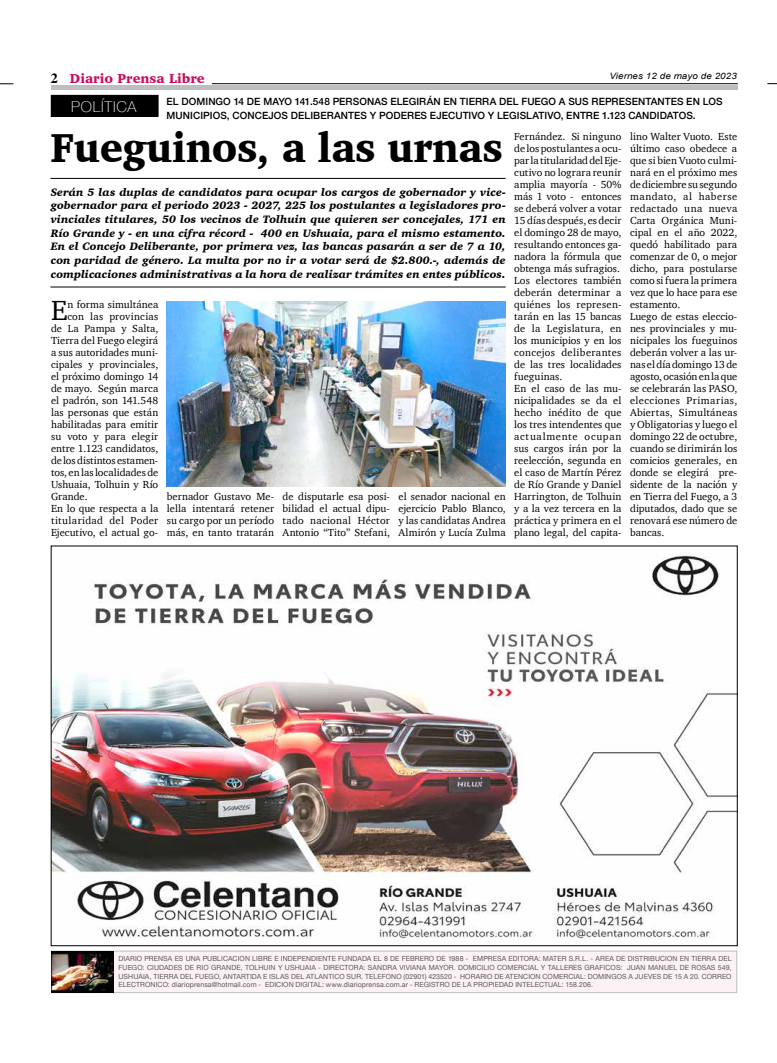
<style>
.page{position:relative;width:777px;height:1063px;background:#fff}
.page>*{position:absolute;margin:0;border:0;box-sizing:border-box;transform-origin:0 0}
.t1{font:900 41.4px "Charter";letter-spacing:-.01em;color:#000;scale:.95 1}
.t2{font:28.4px "Charter";color:#000}
.t3{font:100 15px "Helvetica Neue";letter-spacing:.05em;color:#fff}
.t4{font:900 13.2px "Charter";color:#c80c5f}
.t5{font:italic 900 11px/13.7px "Charter";letter-spacing:.005em;color:#000;text-align:justify}
.t6{font:10.5px/12px "Charter";letter-spacing:.005em;color:#000;text-align:justify}
.t7{font:10.5px "Charter";letter-spacing:.035em;color:#000}
.t8{font:500 10px/14px "Helvetica Neue";letter-spacing:.005em;color:#000}
.t9{font:italic 8.8px "Arial";letter-spacing:.01em;color:#000;scale:1.11 1}
.t10{font:7px/8.5px "Helvetica Neue";letter-spacing:.015em;color:#58595b;text-align:justify}
.s1{font-family:"Times";font-weight:700;font-size:14px;color:#000}
</style>
<div class="page">
<hr style="left:212px;top:83px;width:526px;height:1px;background:#000">
<svg style="left:0;top:84px;width:13px;height:1px"></svg>
<div style="left:51px;top:85px;width:686px;height:5px;background:#bcbec0"></div>
<div style="left:51px;top:951px;width:686px;height:42px;background:#fdf1f6;border:1px solid #bcbec0"></div>
<img style="left:52px;top:952px;width:62px;height:40px">
<div style="left:51px;top:95px;width:107px;height:21px;background:#000"></div>
<img style="left:53px;top:555px;width:682px;height:386px">
<hr style="left:50px;top:178px;width:456px;height:1px;background:#000">
<hr style="left:50px;top:287px;width:456px;height:1px;background:#000">
<img style="left:167px;top:301px;width:339px;height:186px">
<p class="t4" style="left:51px;top:70px;width:155px"><span class="s1">2</span> Diario Prensa Libre</p>
<p class="t9" style="left:609px;top:70px;width:116px">Viernes 12 de mayo de 2023</p>
<h3 class="t3" style="left:71px;top:95px;width:67px">POLÍTICA</h3>
<p class="t8" style="left:167px;top:94px;width:557px">EL DOMINGO 14 DE MAYO 141.548 PERSONAS ELEGIRÁN EN TIERRA DEL FUEGO A SUS REPRESENTANTES EN LOS<br>MUNICIPIOS, CONCEJOS DELIBERANTES Y PODERES EJECUTIVO Y LEGISLATIVO, ENTRE 1.123 CANDIDATOS.</p>
<h1 class="t1" style="left:51px;top:122px;width:478px">Fueguinos, a las urnas</h1>
<p class="t5" style="left:51px;top:185px;width:456px">Serán 5 las duplas de candidatos para ocupar los cargos de gobernador y vice&shy;gobernador para el periodo 2023 - 2027, 225 los postulantes a legisladores pro&shy;vinciales titulares, 50 los vecinos de Tolhuin que quieren ser concejales, 171 en Río Grande y - en una cifra récord - 400 en Ushuaia, para el mismo estamento.<br>En el Concejo Deliberante, por primera vez, las bancas pasarán a ser de 7 a 10, con paridad de género. La multa por no ir a votar será de $2.800.-, además de complicaciones administrativas a la hora de realizar trámites en entes públicos.</p>
<h2 class="t2" style="left:51px;top:286px;width:18px">E</h2>
<p class="t6" style="left:67px;top:298px;width:92px">n forma simultánea</p>
<p class="t6" style="left:514px;top:130px;width:109px;text-align:left">Fernández. Si ninguno de los postulantes a ocu&shy;par la titularidad del Eje&shy;cutivo no lograra reunir amplia mayoría - 50% más 1 voto - entonces se deberá volver a votar<br>15 días después, es decir el domingo 28 de mayo, resultando entonces ga&shy;nadora la fórmula que obtenga más sufragios.<br>Los electores también deberán determinar a quiénes los represen&shy;tarán en las 15 bancas de la Legislatura, en los municipios y en los concejos deliberantes de las tres localidades fueguinas.<br>En el caso de las mu&shy;nicipalidades se da el hecho inédito de que los tres intendentes que actualmente ocupan sus cargos irán por la reelección, segunda en el caso de Martín Pérez de Río Grande y Daniel<br>Harrington, de Tolhuin y a la vez tercera en la práctica y primera en el plano legal, del capita-</p>
<p class="t6" style="left:630px;top:130px;width:109px;text-align:left">lino Walter Vuoto. Este último caso obedece a que si bien Vuoto culmi&shy;nará en el próximo mes de diciembre su segundo mandato, al haberse redactado una nueva<br>Carta Orgánica Muni&shy;cipal en el año 2022, quedó habilitado para comenzar de 0, o mejor dicho, para postularse como si fuera la primera vez que lo hace para ese estamento.<br>Luego de estas eleccio&shy;nes provinciales y mu&shy;nicipales los fueguinos deberán volver a las ur&shy;nas el día domingo 13 de agosto, ocasión en la que se celebrarán las PASO, elecciones Primarias,<br>Abiertas, Simultáneas y Obligatorias y luego el domingo 22 de octubre, cuando se dirimirán los comicios generales, en donde se elegirá pre&shy;sidente de la nación y en Tierra del Fuego, a 3 diputados, dado que se renovará ese número de bancas.</p>
<p class="t6" style="left:67px;top:310px;width:92px">con las provincias</p>
<p class="t6" style="left:51px;top:322px;width:109px">de La Pampa y Salta,</p>
<p class="t6" style="left:51px;top:334px;width:109px">Tierra del Fuego elegirá</p>
<p class="t6" style="left:51px;top:346px;width:109px">a sus autoridades muni-</p>
<p class="t6" style="left:51px;top:358px;width:109px">cipales y provinciales,</p>
<p class="t6" style="left:51px;top:370px;width:109px">el próximo domingo 14</p>
<p class="t6" style="left:51px;top:382px;width:109px">de mayo. Según marca</p>
<p class="t6" style="left:51px;top:394px;width:109px">el padrón, son 141.548</p>
<p class="t6" style="left:51px;top:406px;width:109px">las personas que están</p>
<p class="t6" style="left:51px;top:418px;width:109px">habilitadas para emitir</p>
<p class="t6" style="left:51px;top:430px;width:109px">su voto y para elegir</p>
<p class="t6" style="left:51px;top:442px;width:109px">entre 1.123 candidatos,</p>
<p class="t6" style="left:51px;top:454px;width:109px">de los distintos estamen-</p>
<p class="t6" style="left:51px;top:466px;width:109px">tos, en las localidades de</p>
<p class="t6" style="left:51px;top:478px;width:109px">Ushuaia, Tolhuin y Río</p>
<p class="t6" style="left:51px;top:490px;width:38px">Grande.</p>
<p class="t6" style="left:51px;top:502px;width:109px">En lo que respecta a la</p>
<p class="t7" style="left:51px;top:511px;width:109px">titularidad del Poder</p>
<p class="t6" style="left:51px;top:526px;width:109px">Ejecutivo, el actual go-</p>
<p class="t6" style="left:167px;top:490px;width:109px">bernador Gustavo Me&shy;lella intentará retener su cargo por un período más, en tanto tratarán</p>
<p class="t6" style="left:283px;top:490px;width:109px">de disputarle esa posi&shy;bilidad el actual dipu&shy;tado nacional Héctor Antonio “Tito” Stefani,</p>
<p class="t6" style="left:398px;top:490px;width:109px">el senador nacional en ejercicio Pablo Blanco, y las candidatas Andrea Almirón y Lucía Zulma</p>
<p class="t10" style="left:118px;top:955px;width:614px">DIARIO PRENSA ES UNA PUBLICACION LIBRE E INDEPENDIENTE FUNDADA EL 8 DE FEBRERO DE 1988 - EMPRESA EDITORA: MATER S.R.L. - AREA DE DISTRIBUCION EN TIERRA DEL FUEGO: CIUDADES DE RIO GRANDE, TOLHUIN Y USHUAIA - DIRECTORA: SANDRA VIVIANA MAYOR. DOMICILIO COMERCIAL Y TALLERES GRAFICOS: JUAN MANUEL DE ROSAS 549, USHUAIA, TIERRA DEL FUEGO, ANTARTIDA E ISLAS DEL ATLANTICO SUR. TELEFONO (02901) 423520 - HORARIO DE ATENCION COMERCIAL: DOMINGOS A JUEVES DE 15 A 20. CORREO ELECTRONICO: diarioprensa@hotmail.com - EDICION DIGITAL: www.diarioprensa.com.ar - REGISTRO DE LA PROPIEDAD INTELECTUAL: 158.206.</p>
</div>
